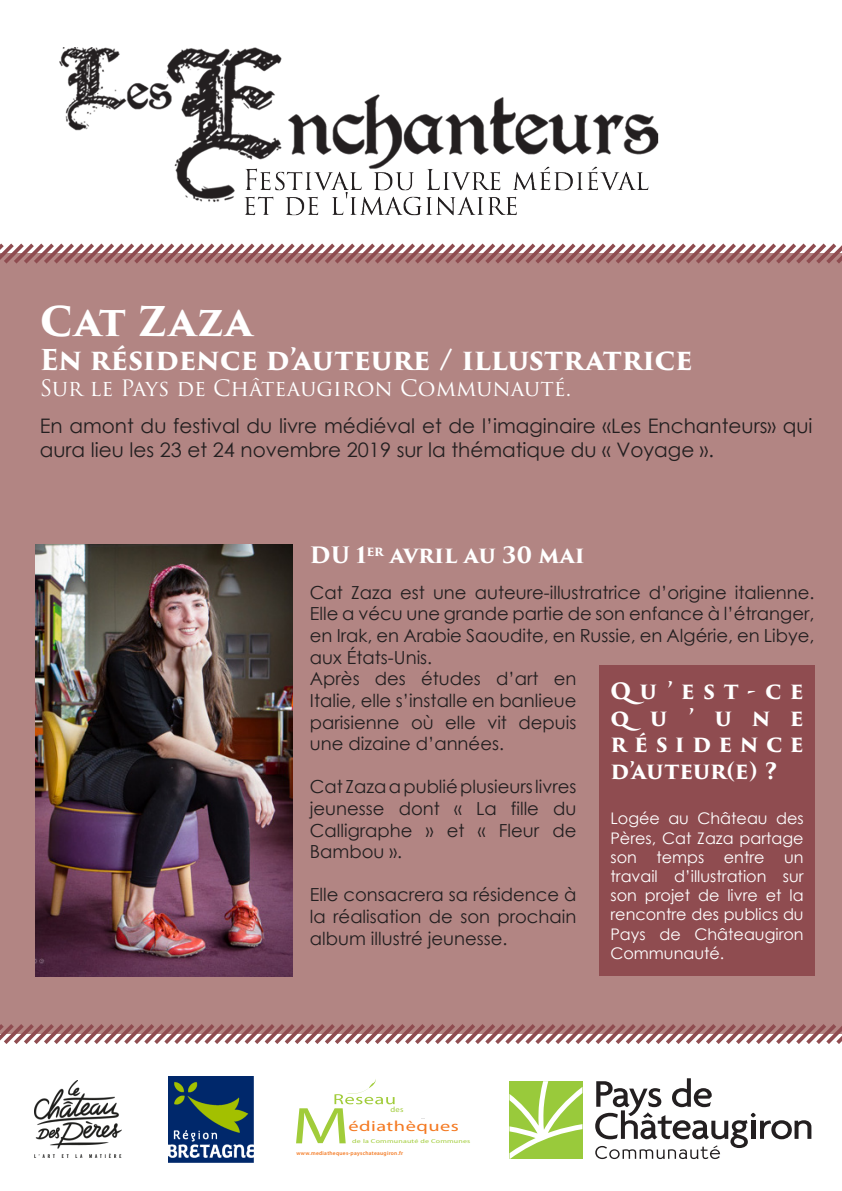
<style>
.page{position:relative;width:842px;height:1191px;background:#fff}
.page>*{position:absolute;margin:0;border:0;box-sizing:border-box;transform-origin:0 0}
.t1{font:52px "Myriad Pro";color:#a1cc3a;scale:1.39 1}
.t2{font:700 40px "Trajan Pro 3";letter-spacing:.035em;color:#fff}
.t3{font:700 28px "Trajan Pro 3";letter-spacing:-.01em;color:#fff}
.t4{font:700 22px/26.4px "Trajan Pro 3";letter-spacing:.03em;color:#fff;text-align:justify}
.texte{font:22px "Trajan Pro 3";color:#fff}
.t5{font:700 22px "Trajan Pro 3";letter-spacing:-.005em;color:#fff}
.t6{font:20px/24px "Century Gothic";color:#231f20}
.t7{font:18px/21.6px "Century Gothic";color:#231f20;text-align:justify}
.t8{font:16px/19.2px "Century Gothic";color:#fff;text-align:justify}
.t9{font:14.6px "Myriad Pro";letter-spacing:.025em;color:#f47921;scale:1.39 1}
.t10{font:7.6px "Myriad Pro";color:#a1cc3a;scale:1.12 1}
.t11{font:5.8px "Myriad Pro";letter-spacing:.025em;color:#a1cc3a;scale:1.39 1}
.t12{font:600 5.6px "Myriad Pro";letter-spacing:.05em;color:#f47921}
</style>
<div class="page">
<div style="left:0;top:253px;width:842px;height:781px;background:#b28583"></div>
<svg style="left:509px;top:1081px;width:73px;height:78px"></svg>
<svg style="left:595px;top:1078px;width:216px;height:81px"></svg>
<svg style="left:0;top:1024px;width:842px;height:20px"></svg>
<img style="left:59px;top:47px;width:600px;height:169px">
<svg style="left:334px;top:1079px;width:61px;height:25px"></svg>
<img style="left:168px;top:1076px;width:86px;height:86px">
<img style="left:34px;top:1080px;width:88px;height:77px">
<svg style="left:0;top:243px;width:842px;height:21px"></svg>
<div style="left:599px;top:666px;width:215px;height:310px;background:#8f4c50"></div>
<img style="left:36px;top:544px;width:257px;height:432px">
<p class="t2" style="left:40px;top:292px;width:214px">Cat Zaza</p>
<p class="t3" style="left:40px;top:339px;width:655px">En résidence d’auteure / illustratrice</p>
<p class="texte" style="left:40px;top:373px;width:533px">Sur le Pays de Châteaugiron Communauté.</p>
<p class="t6" style="left:40px;top:413px;width:774px">En amont du festival du livre médiéval et de l’imaginaire «Les Enchanteurs» qui aura lieu les 23 et 24 novembre 2019 sur la thématique du « Voyage ».</p>
<p class="t5" style="left:310px;top:538px;width:276px">DU 1<sup>er</sup> avril au 30 mai</p>
<p class="t7" style="left:310px;top:581px;width:506px">Cat Zaza est une auteure-illustratrice d’origine italienne.<br>Elle a vécu une grande partie de son enfance à l’étranger, en Irak, en Arabie Saoudite, en Russie, en Algérie, en Libye, aux États-Unis.</p>
<p class="t7" style="left:310px;top:667px;width:268px">Après des études d’art en Italie, elle s’installe en banlieue parisienne où elle vit depuis une dizaine d’années.</p>
<p class="t7" style="left:310px;top:775px;width:268px">Cat Zaza a publié plusieurs livres jeunesse dont « La fille du Calligraphe » et « Fleur de Bambou ».</p>
<p class="t7" style="left:310px;top:883px;width:268px">Elle consacrera sa résidence à la réalisation de son prochain album illustré jeunesse.</p>
<p class="t4" style="left:610px;top:679px;width:195px">Qu’est-ce qu’une résidence d’auteur(e) ?</p>
<p class="t8" style="left:610px;top:808px;width:195px">Logée au Château des Pères, Cat Zaza partage son temps entre un travail d’illustration sur son projet de livre et la rencontre des publics du Pays de Châteaugiron Communauté.</p>
<p class="t10" style="left:390px;top:1105px;width:13px">des</p>
<p class="t11" style="left:352px;top:1138px;width:86px">de la Communauté de Communes</p>
<p class="t1" style="left:292px;top:1093px;width:43px">M</p>
<p class="t9" style="left:348px;top:1117px;width:81px">édiathèques</p>
<p class="t12" style="left:296px;top:1149px;width:108px">www.mediatheques-payschateaugiron.fr</p>
</div>
